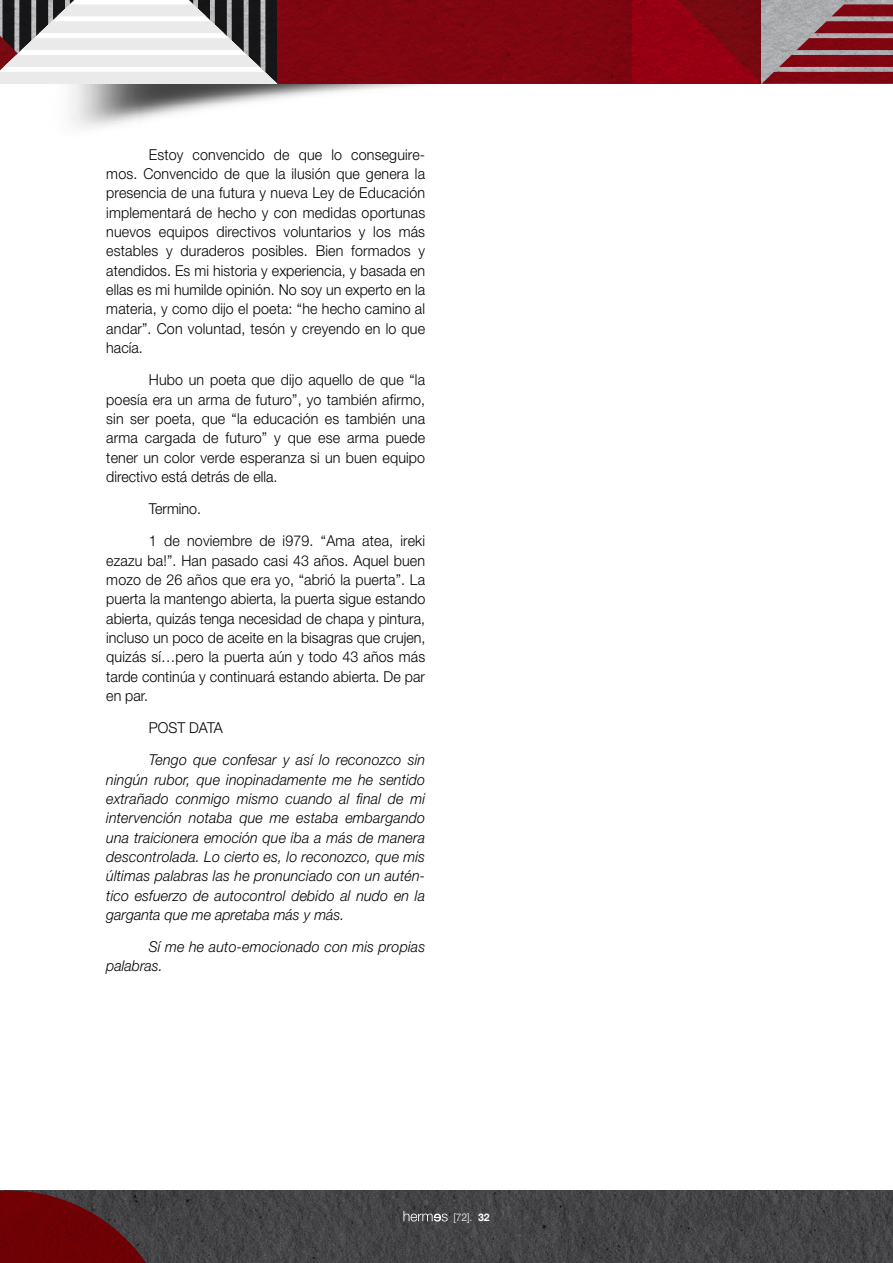
<style>
.page{position:relative;width:893px;height:1263px;background:#fff}
.page>*{position:absolute;margin:0;border:0;box-sizing:border-box;transform-origin:0 0}
.t1{font:300 15px/19.4px "Helvetica Neue LT Std";letter-spacing:.005em;color:#000;text-align:justify;scale:.95 1}
.t2{font:italic 300 15px/19.4px "Helvetica Neue LT Std";letter-spacing:.01em;color:#000;text-align:justify;scale:.95 1}
.t3{font:300 10.5px "Helvetica Neue LT Std";color:#fff}
.s1{font-weight:700}
</style>
<div class="page">
<img style="left:175px;top:1191px;width:717px;height:72px">
<img style="left:70px;top:84px;width:361px;height:45px">
<img style="left:277px;top:0;width:616px;height:84px">
<svg style="left:0;top:0;width:277px;height:84px"></svg>
<svg style="left:403px;top:1211px;width:45px;height:10px"></svg>
<img style="left:0;top:1191px;width:175px;height:72px">
<p class="t1" style="left:106px;top:144px;width:337px;text-indent:43px">Estoy convencido de que lo conseguire&shy;mos. Convencido de que la ilusión que genera la presencia de una futura y nueva Ley de Educación implementará de hecho y con medidas oportunas nuevos equipos directivos voluntarios y los más estables y duraderos posibles. Bien formados y atendidos. Es mi historia y experiencia, y basada en ellas es mi humilde opinión. No soy un experto en la materia, y como dijo el poeta: “he hecho camino al andar”. Con voluntad, tesón y creyendo en lo que hacía.</p>
<p class="t1" style="left:106px;top:370px;width:337px;text-indent:43px">Hubo un poeta que dijo aquello de que “la poesía era un arma de futuro”, yo también afirmo, sin ser poeta, que “la educación es también una arma cargada de futuro” y que ese arma puede tener un color verde esperanza si un buen equipo directivo está detrás de ella.</p>
<p class="t1" style="left:149px;top:492px;width:292px;line-height:32.1px">Termino.<br>1 de noviembre de i979. “Ama atea, ireki</p>
<p class="t1" style="left:106px;top:550px;width:337px">ezazu ba!”. Han pasado casi 43 años. Aquel buen mozo de 26 años que era yo, “abrió la puerta”. La puerta la mantengo abierta, la puerta sigue estando abierta, quizás tenga necesidad de chapa y pintura, incluso un poco de aceite en la bisagras que crujen, quizás sí…pero la puerta aún y todo 43 años más tarde continúa y continuará estando abierta. De par en par.</p>
<p class="t1" style="left:149px;top:718px;width:80px">POST DATA</p>
<p class="t2" style="left:106px;top:750px;width:337px;text-indent:43px">Tengo que confesar y así lo reconozco sin ningún rubor, que inopinadamente me he sentido extrañado conmigo mismo cuando al final de mi intervención notaba que me estaba embargando una traicionera emoción que iba a más de manera descontrolada. Lo cierto es, lo reconozco, que mis últimas palabras las he pronunciado con un autén&shy;tico esfuerzo de autocontrol debido al nudo en la garganta que me apretaba más y más.</p>
<p class="t2" style="left:106px;top:937px;width:337px;text-indent:43px">Sí me he auto-emocionado con mis propias palabras.</p>
<p class="t3" style="left:453px;top:1211px;width:38px">[72]. <span class="s1">32</span></p>
</div>
